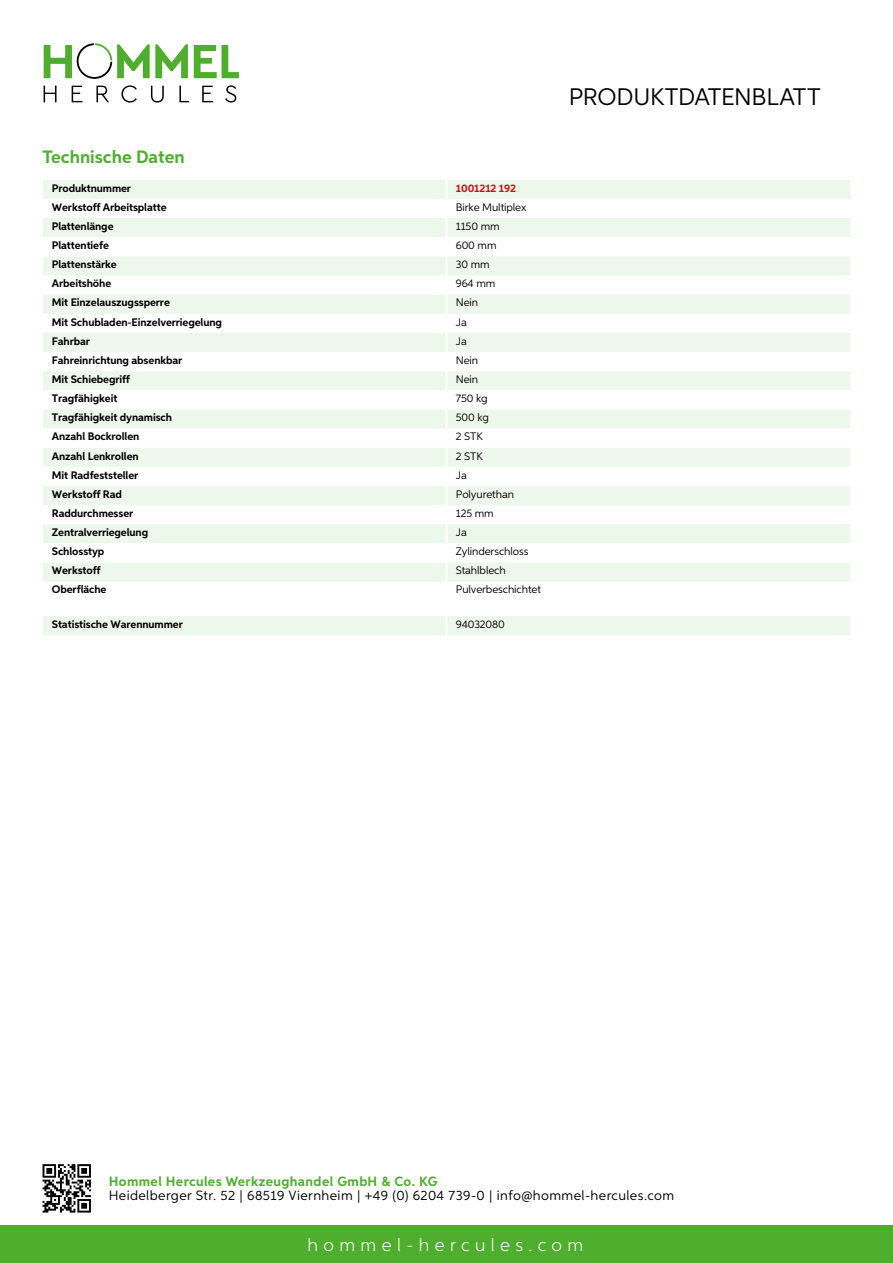
<style>
.page{position:relative;width:893px;height:1263px;background:#fff}
.page>*{position:absolute;margin:0;border:0;box-sizing:border-box;transform-origin:0 0}
.t1{font:24px "Aspira";letter-spacing:-.01em;color:#000}
.t2{font:300 18px "Aspira";letter-spacing:.3em;color:#fff}
.t3{font:700 18px "Aspira";color:#50ae2f}
.t4{font:13.5px "Aspira";letter-spacing:.03em;color:#000}
.t5{font:700 13.5px "Aspira";letter-spacing:.03em;color:#50ae2f}
.t6{font:700 10.95px "Aspira";letter-spacing:-.01em;color:#000}
.t7{font:10.95px "Aspira";letter-spacing:-.01em;color:#000}
.t8{font:700 10.95px "Aspira";letter-spacing:-.01em;color:#cd1013}
</style>
<div class="page">
<div style="left:0;top:1226px;width:893px;height:37px;background:#50ae2f"></div>
<svg style="left:43px;top:1164px;width:48px;height:48px"></svg>
<svg style="left:194px;top:45px;width:45px;height:33px"></svg>
<svg style="left:44px;top:43px;width:144px;height:36px"></svg>
<svg style="left:44px;top:86px;width:13px;height:16px"></svg>
<svg style="left:72px;top:86px;width:10px;height:16px"></svg>
<svg style="left:96px;top:86px;width:13px;height:16px"></svg>
<svg style="left:121px;top:85px;width:16px;height:18px"></svg>
<svg style="left:151px;top:86px;width:13px;height:17px"></svg>
<svg style="left:179px;top:86px;width:10px;height:16px"></svg>
<svg style="left:202px;top:86px;width:11px;height:16px"></svg>
<svg style="left:225px;top:85px;width:11px;height:18px"></svg>
<div style="left:43px;top:180px;width:807px;height:19px;background:#eef7eb"></div>
<svg style="left:43px;top:218px;width:807px;height:363px;fill:#eef7eb"></svg>
<hr style="left:445px;top:180px;width:3px;height:19px;background:#fff">
<hr style="left:445px;top:218px;width:3px;height:19px;background:#fff">
<hr style="left:445px;top:237px;width:3px;height:19px;background:#fff">
<hr style="left:445px;top:256px;width:3px;height:19px;background:#fff">
<hr style="left:445px;top:275px;width:3px;height:20px;background:#fff">
<hr style="left:445px;top:295px;width:3px;height:19px;background:#fff">
<hr style="left:445px;top:314px;width:3px;height:19px;background:#fff">
<hr style="left:445px;top:333px;width:3px;height:19px;background:#fff">
<hr style="left:445px;top:352px;width:3px;height:19px;background:#fff">
<hr style="left:445px;top:371px;width:3px;height:19px;background:#fff">
<hr style="left:445px;top:390px;width:3px;height:19px;background:#fff">
<hr style="left:445px;top:409px;width:3px;height:20px;background:#fff">
<hr style="left:445px;top:429px;width:3px;height:19px;background:#fff">
<hr style="left:445px;top:448px;width:3px;height:19px;background:#fff">
<hr style="left:445px;top:467px;width:3px;height:19px;background:#fff">
<hr style="left:445px;top:486px;width:3px;height:19px;background:#fff">
<hr style="left:445px;top:505px;width:3px;height:19px;background:#fff">
<hr style="left:445px;top:524px;width:3px;height:19px;background:#fff">
<hr style="left:445px;top:543px;width:3px;height:19px;background:#fff">
<hr style="left:445px;top:562px;width:3px;height:20px;background:#fff">
<div style="left:43px;top:616px;width:807px;height:19px;background:#eef7eb"></div>
<hr style="left:445px;top:616px;width:3px;height:19px;background:#fff">
<h2 class="t3" style="left:43px;top:146px;width:144px">Technische Daten</h2>
<p class="t6" style="left:52px;top:181px;width:81px">Produktnummer</p>
<p class="t8" style="left:456px;top:181px;width:62px">1001212 192</p>
<p class="t6" style="left:52px;top:200px;width:116px">Werkstoff Arbeitsplatte</p>
<p class="t7" style="left:456px;top:200px;width:72px">Birke Multiplex</p>
<p class="t6" style="left:52px;top:219px;width:63px">Plattenlänge</p>
<p class="t7" style="left:456px;top:220px;width:45px">1150 mm</p>
<p class="t6" style="left:52px;top:239px;width:59px">Plattentiefe</p>
<p class="t7" style="left:456px;top:239px;width:42px">600 mm</p>
<p class="t6" style="left:52px;top:258px;width:67px">Plattenstärke</p>
<p class="t7" style="left:456px;top:258px;width:35px">30 mm</p>
<p class="t6" style="left:52px;top:277px;width:61px">Arbeitshöhe</p>
<p class="t7" style="left:456px;top:277px;width:41px">964 mm</p>
<p class="t6" style="left:52px;top:296px;width:120px">Mit Einzelauszugssperre</p>
<p class="t7" style="left:456px;top:296px;width:24px">Nein</p>
<p class="t6" style="left:52px;top:315px;width:172px">Mit Schubladen-Einzelverriegelung</p>
<p class="t7" style="left:456px;top:315px;width:13px">Ja</p>
<p class="t6" style="left:52px;top:334px;width:40px">Fahrbar</p>
<p class="t7" style="left:456px;top:334px;width:13px">Ja</p>
<p class="t6" style="left:52px;top:353px;width:132px">Fahreinrichtung absenkbar</p>
<p class="t7" style="left:456px;top:353px;width:24px">Nein</p>
<p class="t6" style="left:52px;top:372px;width:80px">Mit Schiebegriff</p>
<p class="t7" style="left:456px;top:373px;width:24px">Nein</p>
<p class="t6" style="left:52px;top:392px;width:67px">Tragfähigkeit</p>
<p class="t7" style="left:456px;top:392px;width:33px">750 kg</p>
<p class="t6" style="left:52px;top:411px;width:122px">Tragfähigkeit dynamisch</p>
<p class="t7" style="left:456px;top:411px;width:35px">500 kg</p>
<p class="t6" style="left:52px;top:430px;width:89px">Anzahl Bockrollen</p>
<p class="t7" style="left:456px;top:430px;width:22px">2 STK</p>
<p class="t6" style="left:52px;top:449px;width:88px">Anzahl Lenkrollen</p>
<p class="t7" style="left:456px;top:449px;width:22px">2 STK</p>
<p class="t6" style="left:52px;top:468px;width:88px">Mit Radfeststeller</p>
<p class="t7" style="left:456px;top:468px;width:13px">Ja</p>
<p class="t6" style="left:52px;top:487px;width:72px">Werkstoff Rad</p>
<p class="t7" style="left:456px;top:487px;width:60px">Polyurethan</p>
<p class="t6" style="left:52px;top:506px;width:83px">Raddurchmesser</p>
<p class="t7" style="left:456px;top:506px;width:39px">125 mm</p>
<p class="t6" style="left:52px;top:526px;width:98px">Zentralverriegelung</p>
<p class="t7" style="left:456px;top:526px;width:13px">Ja</p>
<p class="t6" style="left:52px;top:545px;width:54px">Schlosstyp</p>
<p class="t7" style="left:456px;top:545px;width:74px">Zylinderschloss</p>
<p class="t6" style="left:52px;top:564px;width:50px">Werkstoff</p>
<p class="t7" style="left:456px;top:564px;width:51px">Stahlblech</p>
<p class="t6" style="left:52px;top:583px;width:56px">Oberfläche</p>
<p class="t7" style="left:456px;top:583px;width:87px">Pulverbeschichtet</p>
<p class="t6" style="left:52px;top:618px;width:132px">Statistische Warennummer</p>
<p class="t7" style="left:456px;top:618px;width:51px">94032080</p>
<h1 class="t1" style="left:569px;top:82px;width:253px">Produktdatenblatt</h1>
<p class="t5" style="left:109px;top:1172px;width:330px">Hommel Hercules Werkzeughandel GmbH &amp; Co. KG</p>
<p class="t4" style="left:109px;top:1187px;width:567px">Heidelberger Str. 52 | 68519 Viernheim | +49 (0) 6204 739-0 | info@hommel-hercules.com</p>
<h2 class="t2" style="left:307px;top:1234px;width:277px">hommel-hercules.com</h2>
</div>
